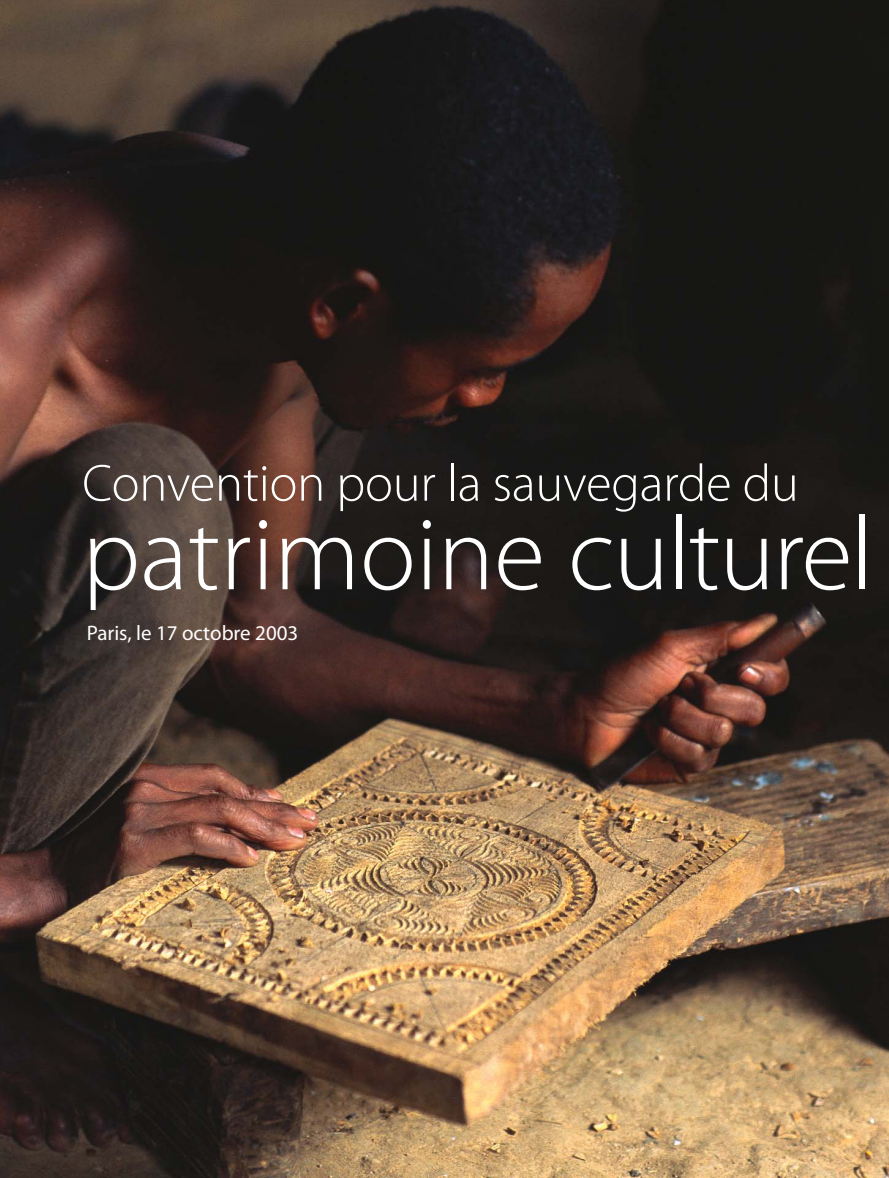
<style>
.page{position:relative;width:889px;height:1178px;background:#fff}
.page>*{position:absolute;margin:0;border:0;box-sizing:border-box;transform-origin:0 0}
.t1{font:300 105px "Myriad Pro";color:#fff}
.t2{font:300 52.5px "Myriad Pro";letter-spacing:-.005em;color:#fff}
.t3{font:21px "Myriad Pro";color:#fff}
</style>
<div class="page">
<img style="left:0;top:0;width:889px;height:1177px">
<p class="t2" style="left:82px;top:463px;width:718px">Convention pour la sauvegarde du</p>
<h1 class="t1" style="left:82px;top:514px;width:792px">patrimoine culturel</h1>
<p class="t3" style="left:87px;top:620px;width:213px">Paris, le 17 octobre 2003</p>
</div>
